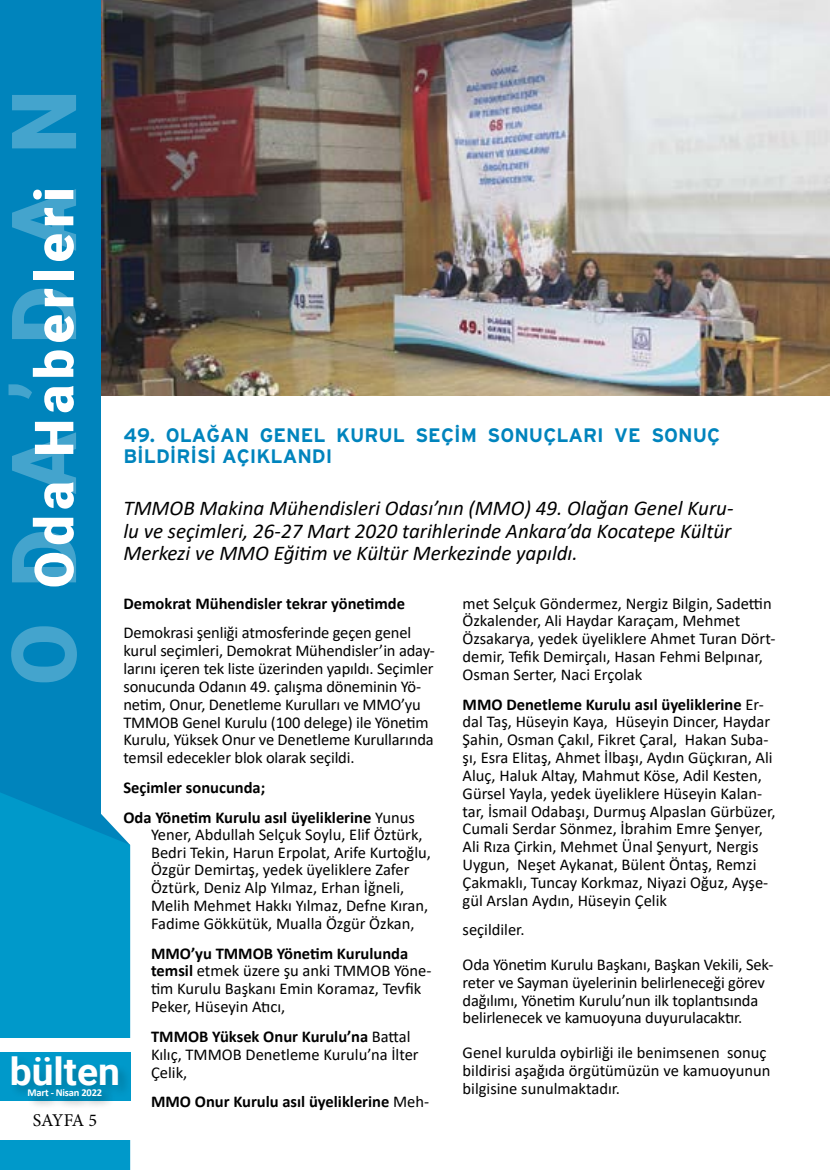
<style>
.page{position:relative;width:830px;height:1170px;background:#fff}
.page>*{position:absolute;margin:0;border:0;box-sizing:border-box;transform-origin:0 0}
.t1{font:900 90px "Roboto";letter-spacing:.395em;color:#fff}
.t2{font:900 54px "Roboto";letter-spacing:.1em;color:#fff}
.t3{font:700 38.25px "Roboto";color:#fff}
.t4{font:italic 21px/22.6px "Calibri";color:#000;text-align:justify}
.t5{font:700 19.5px/21px "Interstate TR";color:#0084bd}
.t6{font:18px "Minion Pro";letter-spacing:-.04em;color:#000}
.t7{font:16.5px/17.9px "Calibri";color:#000}
.t8{font:700 16.5px/29.8px "Calibri";color:#000}
.t9{font:700 10.5px "Calibri";letter-spacing:-.02em;color:#fff}
.s1{font-weight:700}
.s2{font-weight:400}
</style>
<div class="page">
<img style="left:100px;top:0;width:729px;height:395px">
<div style="left:0;top:0;width:100px;height:855px;background:#0084bc"></div>
<svg style="left:0;top:792px;width:130px;height:377px;background:#089aca"></svg>
<div style="left:0;top:1038px;width:151px;height:101px;background:#fff"></div>
<div style="left:0;top:1052px;width:130px;height:49px;background:#0099ca"></div>
<div style="left:9px;top:1054px;width:123px;height:43px;background:#000;opacity:.2"></div>
<div style="left:26px;top:1086px;width:89px;height:23px;background:#0089b5"></div>
<div style="left:25px;top:1087px;width:90px;height:24px;background:#000;opacity:.2"></div>
<h1 class="t1" style="left:-19px;top:685px;width:596px;rotate:-90deg">ODA’DAN</h1>
<h2 class="t2" style="left:16px;top:588px;width:402px;rotate:-90deg">Oda Haberleri</h2>
<p class="t5" style="left:123px;top:424px;width:598px">49. OLAĞAN GENEL KURUL SEÇİM SONUÇLARI VE SONUÇ<br>BİLDİRİSİ AÇIKLANDI</p>
<p class="t4" style="left:123px;top:495px;width:611px">TMMOB Makina Mühendisleri Odası’nın (MMO) 49. Olağan Genel Kuru&shy;lu ve seçimleri, 26-27 Mart 2020 tarihlerinde Ankara’da Kocatepe Kültür Merkezi ve MMO Eğitim ve Kültür Merkezinde yapıldı.</p>
<p class="t7" style="left:462px;top:593px;width:314px">met Selçuk Göndermez, Nergiz Bilgin, Sadettin Özkalender, Ali Haydar Karaçam, Mehmet Özsakarya, yedek üyeliklere Ahmet Turan Dört&shy;demir, Tefik Demirçalı, Hasan Fehmi Belpınar, Osman Serter, Naci Erçolak</p>
<p class="t7" style="left:462px;top:694px;width:314px"><span class="s1">MMO Denetleme Kurulu asıl üyeliklerine</span> Er&shy;dal Taş, Hüseyin Kaya, Hüseyin Dincer, Haydar Şahin, Osman Çakıl, Fikret Çaral, Hakan Suba&shy;şı, Esra Elitaş, Ahmet İlbaşı, Aydın Güçkıran, Ali Aluç, Haluk Altay, Mahmut Köse, Adil Kesten, Gürsel Yayla, yedek üyeliklere Hüseyin Kalan&shy;tar, İsmail Odabaşı, Durmuş Alpaslan Gürbüzer, Cumali Serdar Sönmez, İbrahim Emre Şenyer, Ali Rıza Çirkin, Mehmet Ünal Şenyurt, Nergis Uygun, Neşet Aykanat, Bülent Öntaş, Remzi Çakmaklı, Tuncay Korkmaz, Niyazi Oğuz, Ayşe&shy;gül Arslan Aydın, Hüseyin Çelik</p>
<p class="t7" style="left:462px;top:912px;width:312px;line-height:34.5px">seçildiler.<br>Oda Yönetim Kurulu Başkanı, Başkan Vekili, Sek-</p>
<p class="t7" style="left:462px;top:972px;width:304px">reter ve Sayman üyelerinin belirleneceği görev dağılımı, Yönetim Kurulu’nun ilk toplantısında belirlenecek ve kamuoyuna duyurulacaktır.</p>
<p class="t7" style="left:462px;top:1042px;width:309px">Genel kurulda oybirliği ile benimsenen sonuç bildirisi aşağıda örgütümüzün ve kamuoyunun bilgisine sunulmaktadır.</p>
<p class="t8" style="left:123px;top:588px;width:283px">Demokrat Mühendisler tekrar yönetimde</p>
<p class="t7" style="left:123px;top:623px;width:313px">Demokrasi şenliği atmosferinde geçen genel kurul seçimleri, Demokrat Mühendisler’in aday&shy;larını içeren tek liste üzerinden yapıldı. Seçimler sonucunda Odanın 49. çalışma döneminin Yö&shy;netim, Onur, Denetleme Kurulları ve MMO’yu TMMOB Genel Kurulu (100 delege) ile Yönetim Kurulu, Yüksek Onur ve Denetleme Kurullarında temsil edecekler blok olarak seçildi.</p>
<p class="t8" style="left:123px;top:772px;width:293px">Seçimler sonucunda;<br>Oda Yönetim Kurulu asıl üyeliklerine <span class="s2">Yunus</span></p>
<p class="t7" style="left:151px;top:824px;width:281px">Yener, Abdullah Selçuk Soylu, Elif Öztürk, Bedri Tekin, Harun Erpolat, Arife Kurtoğlu, Özgür Demirtaş, yedek üyeliklere Zafer Öztürk, Deniz Alp Yılmaz, Erhan İğneli, Melih Mehmet Hakkı Yılmaz, Defne Kıran, Fadime Gökkütük, Mualla Özgür Özkan,</p>
<p class="t7" style="left:151px;top:943px;width:282px"><span class="s1">MMO’yu TMMOB Yönetim Kurulunda temsil</span> etmek üzere şu anki TMMOB Yöne&shy;tim Kurulu Başkanı Emin Koramaz, Tevfik Peker, Hüseyin Atıcı,</p>
<p class="t7" style="left:151px;top:1026px;width:269px"><span class="s1">TMMOB Yüksek Onur Kurulu’na</span> Battal<br>Kılıç, TMMOB Denetleme Kurulu’na İlter<br>Çelik,</p>
<p class="t8" style="left:151px;top:1086px;width:279px">MMO Onur Kurulu asıl üyeliklerine <span class="s2">Meh-</span></p>
<h3 class="t3" style="left:10px;top:1044px;width:112px">bülten</h3>
<p class="t9" style="left:28px;top:1084px;width:76px">Mart - Nisan 2022</p>
<p class="t6" style="left:33px;top:1107px;width:66px">SAYFA 5</p>
</div>
